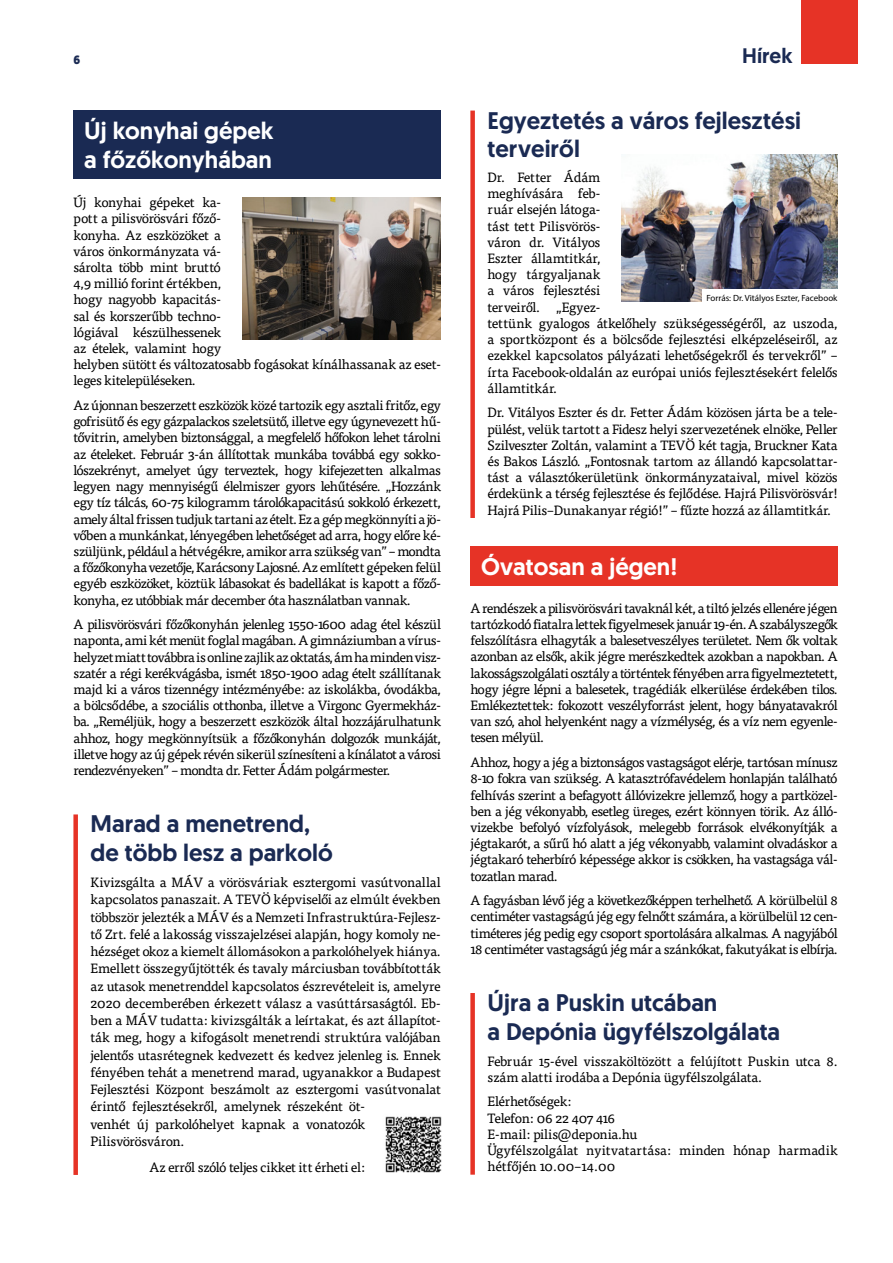
<style>
.page{position:relative;width:893px;height:1263px;background:#fff}
.page>*{position:absolute;margin:0;border:0;box-sizing:border-box;transform-origin:0 0}
.t1{font:500 24px/28.8px "Geomanist";color:#1a2a53}
.t2{font:500 24px/28.8px "Geomanist";color:#fff}
.t3{font:500 21px "Geomanist";color:#1a2a53}
.t4{font:13.5px/16.2px "Tisa Pro";letter-spacing:-.025em;color:#000;text-align:justify}
.t5{font:700 12px "Geomanist";color:#1a2a53}
.t6{font:9px "Myriad Pro";color:#000}
</style>
<div class="page">
<div style="left:801px;top:0;width:57px;height:63px;background:#e63326"></div>
<div style="left:470px;top:111px;width:5px;height:407px;background:#e63326"></div>
<img style="left:622px;top:154px;width:216px;height:148px">
<img style="left:242px;top:198px;width:199px;height:141px">
<div style="left:74px;top:111px;width:367px;height:68px;background:#1a2a53"></div>
<div style="left:470px;top:546px;width:368px;height:39px;background:#e63326"></div>
<div style="left:702px;top:290px;width:137px;height:12px;background:#fff"></div>
<div style="left:470px;top:993px;width:5px;height:182px;background:#e63326"></div>
<div style="left:73px;top:814px;width:5px;height:361px;background:#e63326"></div>
<img style="left:385px;top:1116px;width:57px;height:57px">
<p class="t5" style="left:74px;top:52px;width:8px">6</p>
<h2 class="t3" style="left:742px;top:42px;width:52px">Hírek</h2>
<h1 class="t2" style="left:84px;top:116px;width:191px">Új konyhai gépek a főzőkonyhában</h1>
<p class="t4" style="left:74px;top:194px;width:369px;text-align:left">Új konyhai gépeket ka-<br>pott a pilisvörösvári főző-<br>konyha. Az eszközöket a<br>város önkormányzata vá-<br>sárolta több mint bruttó<br>4,9 millió forint értékben,<br>hogy nagyobb kapacitás-<br>sal és korszerűbb techno-<br>lógiával készülhessenek<br>az ételek, valamint hogy<br>helyben sütött és változatosabb fogásokat kínálhassanak az eset&shy;leges kitelepüléseken.</p>
<p class="t4" style="left:74px;top:396px;width:369px">Az újonnan beszerzett eszközök közé tartozik egy asztali fritőz, egy gofrisütő és egy gázpalackos szeletsütő, illetve egy úgynevezett hű&shy;tővitrin, amelyben biztonsággal, a megfelelő hőfokon lehet tárolni az ételeket. Február 3-án állítottak munkába továbbá egy sokko&shy;lószekrényt, amelyet úgy terveztek, hogy kifejezetten alkalmas legyen nagy mennyiségű élelmiszer gyors lehűtésére. „Hozzánk egy tíz tálcás, 60-75 kilogramm tárolókapacitású sokkoló érkezett, amely által frissen tudjuk tartani az ételt. Ez a gép megkönnyíti a jö&shy;vőben a munkánkat, lényegében lehetőséget ad arra, hogy előre ké&shy;szüljünk, például a hétvégékre, amikor arra szükség van” – mondta a főzőkonyha vezetője, Karácsony Lajosné. Az említett gépeken felül egyéb eszközöket, köztük lábasokat és badellákat is kapott a főző&shy;konyha, ez utóbbiak már december óta használatban vannak.</p>
<p class="t4" style="left:74px;top:616px;width:369px">A pilisvörösvári főzőkonyhán jelenleg 1550-1600 adag étel készül naponta, ami két menüt foglal magában. A gimnáziumban a vírus&shy;helyzet miatt továbbra is online zajlik az oktatás, ám ha minden vis - szatér a régi kerékvágásba, ismét 1850-1900 adag ételt szállítanak majd ki a város tizennégy intézményébe: az iskolákba, óvodákba, a bölcsődébe, a szociális otthonba, illetve a Virgonc Gyermekház&shy;ba. „Reméljük, hogy a beszerzett eszközök által hozzájárulhatunk ahhoz, hogy megkönnyítsük a főzőkonyhán dolgozók munkáját, illetve hogy az új gépek révén sikerül színesíteni a kínálatot a városi rendezvényeken” – mondta dr. Fetter Ádám polgármester.</p>
<h1 class="t1" style="left:91px;top:809px;width:244px">Marad a menetrend, de több lesz a parkoló</h1>
<p class="t4" style="left:91px;top:873px;width:352px;line-height:17.2px;text-align:left">Kivizsgálta a MÁV a vörösváriak esztergomi vasútvonallal kapcsolatos panaszait. A TEVÖ képviselői az elmúlt években többször jelezték a MÁV és a Nemzeti Infrastruktúra-Fejlesz&shy;tő Zrt. felé a lakosság visszajelzései alapján, hogy komoly ne&shy;hézséget okoz a kiemelt állomásokon a parkolóhelyek hiánya.<br>Emellett összegyűjtötték és tavaly márciusban továbbították az utasok menetrenddel kapcsolatos észrevételeit is, amelyre 2020 decemberében érkezett válasz a vasúttársaságtól. Eb&shy;ben a MÁV tudatta: kivizsgálták a leírtakat, és azt állapítot&shy;ták meg, hogy a kifogásolt menetrendi struktúra valójában jelentős utasrétegnek kedvezett és kedvez jelenleg is. Ennek fényében tehát a menetrend marad, ugyanakkor a Budapest Fejlesztési Központ beszámolt az esztergomi vasútvonalat érintő fejlesztésekről, amelynek részeként öt-<br>venhét új parkolóhelyet kapnak a vonatozók Pilisvörösváron.</p>
<p class="t4" style="left:150px;top:1158px;width:217px">Az erről szóló teljes cikket itt érheti el:</p>
<h1 class="t1" style="left:487px;top:105px;width:315px">Egyeztetés a város fejlesztési terveiről</h1>
<p class="t4" style="left:487px;top:168px;width:352px;text-align:left">Dr. Fetter Ádám<br>meghívására feb-<br>ruár elsején látoga-<br>tást tett Pilisvörös-<br>váron dr. Vitályos<br>Eszter államtitkár,<br>hogy tárgyaljanak<br>a város fejlesztési<br>terveiről. „Egyez-<br>tettünk gyalogos átkelőhely szükségességéről, az uszoda, a sportközpont és a bölcsőde fejlesztési elképzeléseiről, az ezekkel kapcsolatos pályázati lehetőségekről és tervekről” – írta Facebook-oldalán az európai uniós fejlesztésekért felelős államtitkár.</p>
<p class="t4" style="left:488px;top:404px;width:352px">Dr. Vitályos Eszter és dr. Fetter Ádám közösen járta be a tele&shy;pülést, velük tartott a Fidesz helyi szervezetének elnöke, Peller Szilveszter Zoltán, valamint a TEVÖ két tagja, Bruckner Kata és Bakos László. „Fontosnak tartom az állandó kapcsolattar&shy;tást a választókerületünk önkormányzataival, mivel közös érdekünk a térség fejlesztése és fejlődése. Hajrá Pilisvörösvár!<br>Hajrá Pilis–Dunakanyar régió!” – fűzte hozzá az államtitkár.</p>
<p class="t6" style="left:706px;top:292px;width:133px">Forrás: Dr. Vitályos Eszter, Facebook</p>
<h1 class="t2" style="left:481px;top:552px;width:198px">Óvatosan a jégen!</h1>
<p class="t4" style="left:470px;top:599px;width:369px">A rendészek a pilisvörösvári tavaknál két, a tiltó jelzés ellenére jégen tartózkodó fiatalra lettek figyelmesek január 19-én. A szabályszegők felszólításra elhagyták a balesetveszélyes területet. Nem ők voltak azonban az elsők, akik jégre merészkedtek azokban a napokban. A lakosságszolgálati osztály a történtek fényében arra figyelmeztetett, hogy jégre lépni a balesetek, tragédiák elkerülése érdekében tilos.<br>Emlékeztettek: fokozott veszélyforrást jelent, hogy bányatavakról van szó, ahol helyenként nagy a vízmélység, és a víz nem egyenle&shy;tesen mélyül.</p>
<p class="t4" style="left:470px;top:753px;width:369px">Ahhoz, hogy a jég a biztonságos vastagságot elérje, tartósan mínusz 8-10 fokra van szükség. A katasztrófavédelem honlapján található felhívás szerint a befagyott állóvizekre jellemző, hogy a partközel&shy;ben a jég vékonyabb, esetleg üreges, ezért könnyen törik. Az álló&shy;vizekbe befolyó vízfolyások, melegebb források elvékonyítják a jégtakarót, a sűrű hó alatt a jég vékonyabb, valamint olvadáskor a jégtakaró teherbíró képessége akkor is csökken, ha vastagsága vál&shy;tozatlan marad.</p>
<p class="t4" style="left:470px;top:892px;width:369px">A fagyásban lévő jég a következőképpen terhelhető. A körülbelül 8 centiméter vastagságú jég egy felnőtt számára, a körülbelül 12 cen&shy;timéteres jég pedig egy csoport sportolására alkalmas. A nagyjából 18 centiméter vastagságú jég már a szánkókat, fakutyákat is elbírja.</p>
<h1 class="t1" style="left:487px;top:988px;width:294px">Újra a Puskin utcában<br>a Depónia ügyfélszolgálata</h1>
<p class="t4" style="left:487px;top:1052px;width:352px">Február 15-ével visszaköltözött a felújított Puskin utca 8. szám alatti irodába a Depónia ügyfélszolgálata.</p>
<p class="t4" style="left:487px;top:1093px;width:352px;text-align:left">Elérhetőségek:<br>Telefon: 06 22 407 416<br>E-mail: pilis@deponia.hu<br>Ügyfélszolgálat nyitvatartása: minden hónap harmadik hétfőjén 10.00–14.00</p>
</div>
